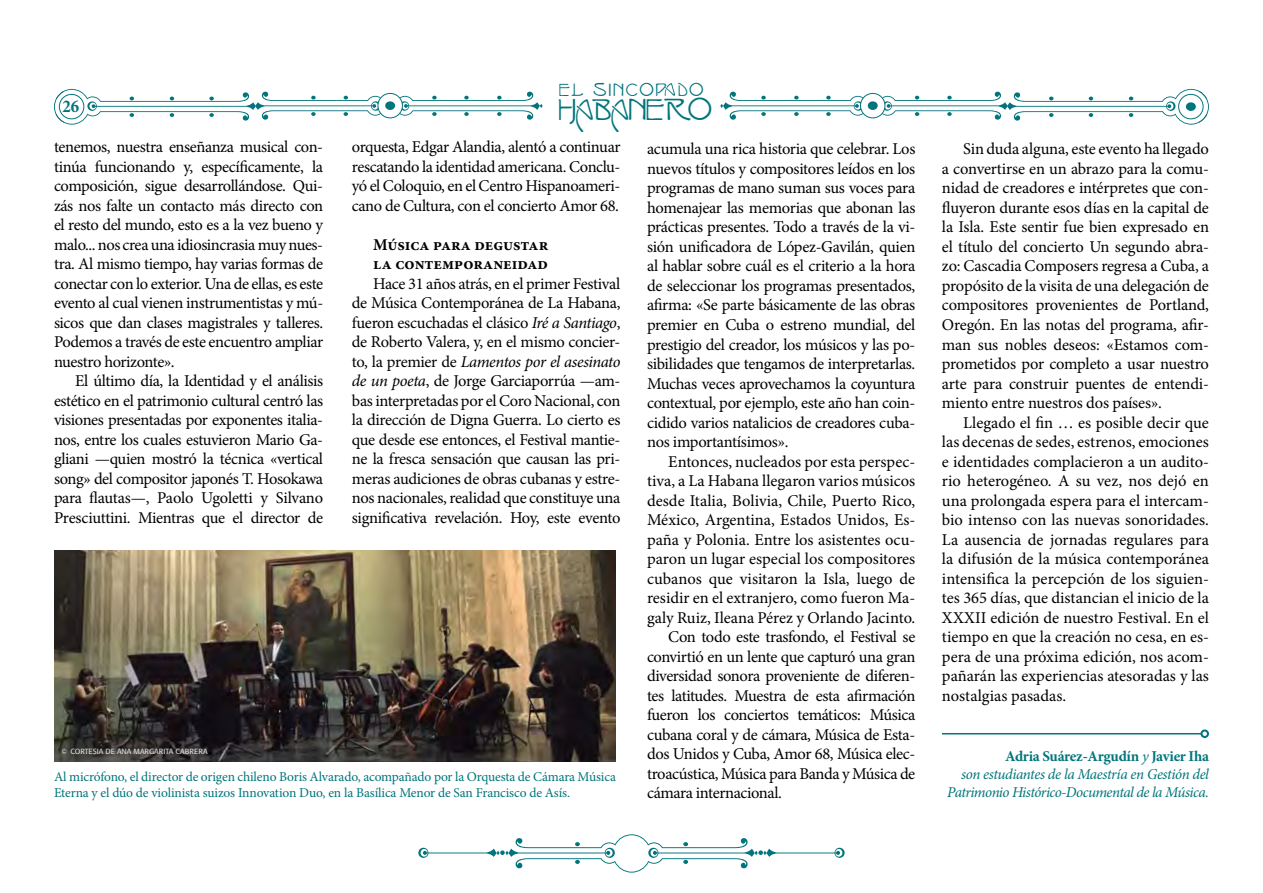
<style>
.page{position:relative;width:1263px;height:893px;background:#fff}
.page>*{position:absolute;margin:0;border:0;box-sizing:border-box;transform-origin:0 0}
.t1{font:38.85px "Isadora";letter-spacing:-.02em;color:#00757b}
.t2{font:22.8px "Isadora";letter-spacing:.07em;color:#00757b}
.t3{font:700 condensed 18px "Minion Pro";color:#00757b}
.t4{font:16.5px/19.5px "Minion Pro";letter-spacing:-.02em;color:#000;text-align:justify}
.t5{font:16.5px "Minion Pro";color:#000}
.t6{font:16.5px "Minion Pro";letter-spacing:.005em;color:#000}
.t7{font:700 16.5px/19.5px "Minion Pro";color:#000}
.t8{font:italic 15px/18px "Minion Pro";letter-spacing:-.03em;color:#00757b;text-align:right}
.t9{font:13.5px/16.5px "Minion Pro";letter-spacing:-.01em;color:#00757b}
.t10{font:7.5px "Formata";color:#fff}
.s1{font-style:italic}
.s2{font-weight:700;font-style:normal}
</style>
<div class="page">
<svg style="left:418px;top:834px;width:427px;height:39px"></svg>
<svg style="left:665px;top:83px;width:10px;height:13px"></svg>
<div style="left:377px;top:93px;width:26px;height:25px;border:1px solid #00757b;border-radius:50%"></div>
<div style="left:385px;top:101px;width:10px;height:9px;background:#00757b;border-radius:50%"></div>
<svg style="left:54px;top:89px;width:327px;height:36px"></svg>
<svg style="left:399px;top:91px;width:143px;height:29px"></svg>
<div style="left:860px;top:93px;width:25px;height:25px;border:1px solid #00757b;border-radius:50%"></div>
<div style="left:868px;top:101px;width:10px;height:9px;background:#00757b;border-radius:50%"></div>
<svg style="left:882px;top:89px;width:327px;height:36px"></svg>
<svg style="left:720px;top:91px;width:144px;height:29px"></svg>
<div style="left:1179px;top:94px;width:24px;height:25px;background:#fff;border-radius:50%"></div>
<div style="left:1178px;top:94px;width:25px;height:25px;border:1px solid #00757b;border-radius:50%"></div>
<div style="left:1186px;top:102px;width:10px;height:9px;background:#00757b;border-radius:50%"></div>
<div style="left:59px;top:94px;width:25px;height:25px;background:#fff;border-radius:50%"></div>
<div style="left:59px;top:94px;width:25px;height:25px;border:1px solid #00757b;border-radius:50%"></div>
<hr style="left:942px;top:733px;width:259px;height:1px;background:#00757b">
<div style="left:1200px;top:729px;width:9px;height:9px;border:2px solid #00757b;border-radius:50%"></div>
<img style="left:54px;top:551px;width:562px;height:210px">
<h2 class="t2" style="left:559px;top:80px;width:146px">El sincop do</h2>
<h1 class="t1" style="left:558px;top:92px;width:156px">Habanero</h1>
<p class="t3" style="left:62px;top:94px;width:18px">26</p>
<p class="t4" style="left:54px;top:137px;width:271px">tenemos, nuestra enseñanza musical con&shy;tinúa funcionando y, específicamente, la composición, sigue desarrollándose. Qui&shy;zás nos falte un contacto más directo con el resto del mundo, esto es a la vez bueno y malo... nos crea una idiosincrasia muy nues&shy;tra. Al mismo tiempo, hay varias formas de conectar con lo exterior. Una de ellas, es este evento al cual vienen instrumentistas y mú&shy;sicos que dan clases magistrales y talleres.<br>Podemos a través de este encuentro ampliar nuestro horizonte».</p>
<p class="t4" style="left:54px;top:371px;width:271px;text-indent:21px">El último día, la Identidad y el análisis estético en el patrimonio cultural centró las visiones presentadas por exponentes italia&shy;nos, entre los cuales estuvieron Mario Ga&shy;gliani —quien mostró la técnica «vertical song» del compositor japonés T. Hosokawa para flautas—, Paolo Ugoletti y Silvano Presciuttini. Mientras que el director de</p>
<p class="t4" style="left:352px;top:137px;width:270px">orquesta, Edgar Alandia, alentó a continuar rescatando la identidad americana. Conclu&shy;yó el Coloquio, en el Centro Hispanoameri&shy;cano de Cultura, con el concierto Amor 68.</p>
<p class="t7" style="left:373px;top:235px;width:177px">Música para degustar la contemporaneidad</p>
<p class="t4" style="left:352px;top:274px;width:270px;text-indent:21px">Hace 31 años atrás, en el primer Festival de Música Contemporánea de La Habana, fueron escuchadas el clásico <span class="s1">Iré a Santiago</span>, de Roberto Valera, y, en el mismo concier&shy;to, la premier de <span class="s1">Lamentos por el asesinato de un poeta</span>, de Jorge Garciaporrúa —am&shy;bas interpretadas por el Coro Nacional, con la dirección de Digna Guerra. Lo cierto es que desde ese entonces, el Festival mantie&shy;ne la fresca sensación que causan las pri&shy;meras audiciones de obras cubanas y estre&shy;nos nacionales, realidad que constituye una significativa revelación. Hoy, este evento</p>
<p class="t4" style="left:647px;top:139px;width:270px">acumula una rica historia que celebrar. Los nuevos títulos y compositores leídos en los programas de mano suman sus voces para homenajear las memorias que abonan las prácticas presentes. Todo a través de la vi&shy;sión unificadora de López-Gavilán, quien al hablar sobre cuál es el criterio a la hora de seleccionar los programas presentados, afirma: «Se parte básicamente de las obras premier en Cuba o estreno mundial, del prestigio del creador, los músicos y las po&shy;sibilidades que tengamos de interpretarlas.<br>Muchas veces aprovechamos la coyuntura contextual, por ejemplo, este año han coin&shy;cidido varios natalicios de creadores cuba&shy;nos importantísimos».</p>
<p class="t5" style="left:668px;top:450px;width:248px">Entonces, nucleados por esta perspec-</p>
<p class="t5" style="left:647px;top:470px;width:270px">tiva, a La Habana llegaron varios músicos</p>
<p class="t6" style="left:647px;top:489px;width:270px">desde Italia, Bolivia, Chile, Puerto Rico,</p>
<p class="t5" style="left:647px;top:509px;width:270px">México, Argentina, Estados Unidos, Es-</p>
<p class="t4" style="left:647px;top:530px;width:270px">paña y Polonia. Entre los asistentes ocu-</p>
<p class="t5" style="left:647px;top:548px;width:270px">paron un lugar especial los compositores</p>
<p class="t4" style="left:647px;top:569px;width:270px">cubanos que visitaron la Isla, luego de</p>
<p class="t5" style="left:647px;top:587px;width:270px">residir en el extranjero, como fueron Ma-</p>
<p class="t5" style="left:647px;top:606px;width:270px">galy Ruiz, Ileana Pérez y Orlando Jacinto.</p>
<p class="t4" style="left:668px;top:627px;width:249px">Con todo este trasfondo, el Festival se</p>
<p class="t4" style="left:647px;top:647px;width:270px">convirtió en un lente que capturó una gran</p>
<p class="t4" style="left:647px;top:666px;width:270px">diversidad sonora proveniente de diferen-</p>
<p class="t4" style="left:647px;top:686px;width:270px">tes latitudes. Muestra de esta afirmación</p>
<p class="t4" style="left:647px;top:705px;width:270px">fueron los conciertos temáticos: Música</p>
<p class="t4" style="left:647px;top:725px;width:270px">cubana coral y de cámara, Música de Esta-</p>
<p class="t4" style="left:647px;top:744px;width:270px">dos Unidos y Cuba, Amor 68, Música elec-</p>
<p class="t4" style="left:647px;top:764px;width:270px">troacústica, Música para Banda y Música de</p>
<p class="t4" style="left:647px;top:783px;width:136px">cámara internacional.</p>
<p class="t10" style="left:62px;top:747px;width:147px">© CORTESIA DE ANA MARGARITA CABRERA</p>
<p class="t9" style="left:54px;top:768px;width:563px">Al micrófono, el director de origen chileno Boris Alvarado, acompañado por la Orquesta de Cámara Música<br>Eterna y el dúo de violinista suizos Innovation Duo, en la Basílica Menor de San Francisco de Asís.</p>
<p class="t4" style="left:942px;top:139px;width:269px;text-indent:21px">Sin duda alguna, este evento ha llegado a convertirse en un abrazo para la comu&shy;nidad de creadores e intérpretes que con&shy;fluyeron durante esos días en la capital de la Isla. Este sentir fue bien expresado en el título del concierto Un segundo abra&shy;zo: Cascadia Composers regresa a Cuba, a propósito de la visita de una delegación de compositores provenientes de Portland, Oregón. En las notas del programa, afir&shy;man sus nobles deseos: «Estamos com&shy;prometidos por completo a usar nuestro arte para construir puentes de entendi&shy;miento entre nuestros dos países».</p>
<p class="t4" style="left:942px;top:413px;width:269px;text-indent:21px">Llegado el fin … es posible decir que las decenas de sedes, estrenos, emociones e identidades complacieron a un audito&shy;rio heterogéneo. A su vez, nos dejó en una prolongada espera para el intercam&shy;bio intenso con las nuevas sonoridades.<br>La ausencia de jornadas regulares para la difusión de la música contemporánea intensifica la percepción de los siguien&shy;tes 365 días, que distancian el inicio de la XXXII edición de nuestro Festival. En el tiempo en que la creación no cesa, en es&shy;pera de una próxima edición, nos acom&shy;pañarán las experiencias atesoradas y las nostalgias pasadas.</p>
<p class="t8" style="left:947px;top:747px;width:263px"><span class="s2">Adria Suárez-Argudín</span> y <span class="s2">Javier Iha<br></span>son estudiantes de la Maestría en Gestión del<br>Patrimonio Histórico-Documental de la Música.</p>
</div>
